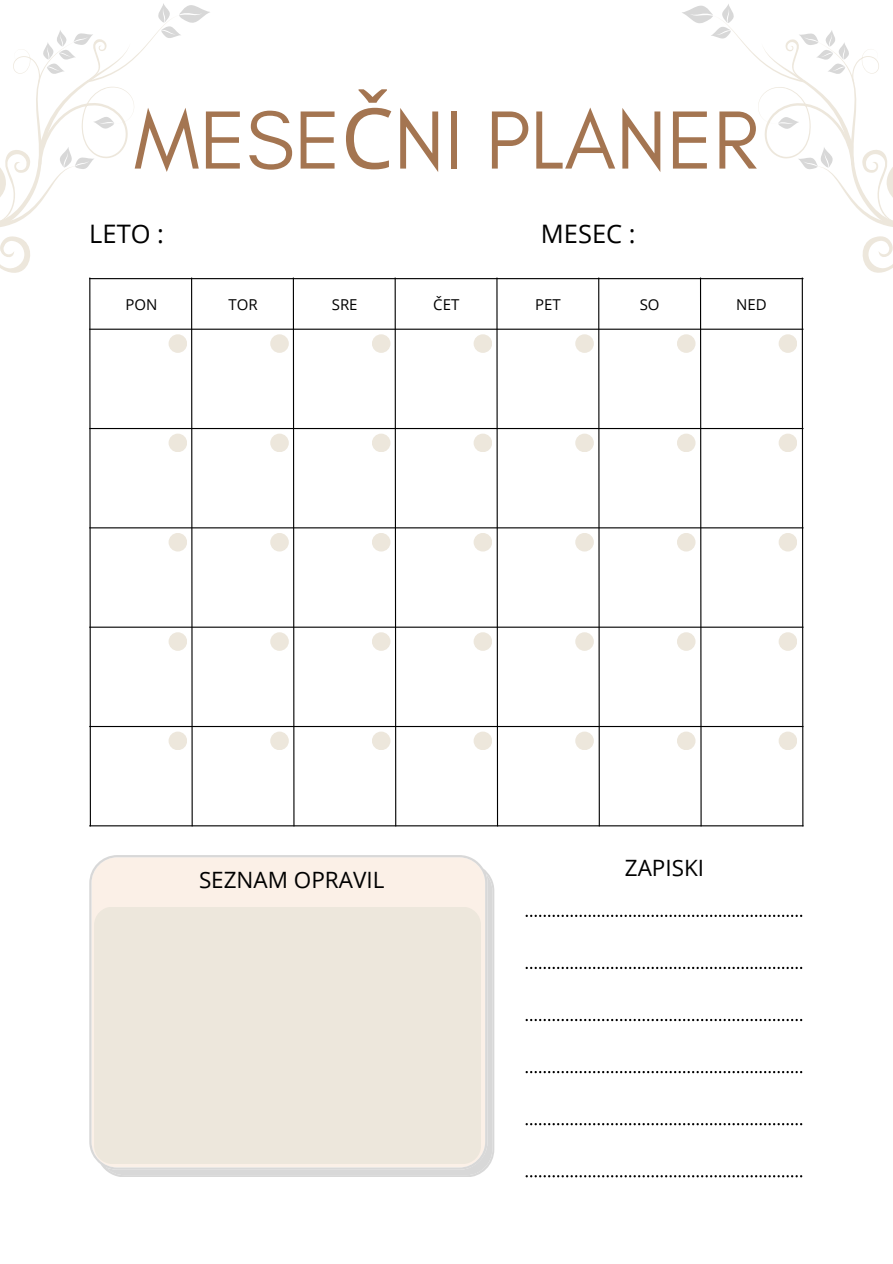
<style>
.page{position:relative;width:893px;height:1264px;background:#fff}
.page>*{position:absolute;margin:0;border:0;box-sizing:border-box;transform-origin:0 0}
.t1{font:83.85px "Glacial Indifference";color:#a47551}
.t2{font:25.5px "Open Sans";color:#000}
.t3{font:22.5px "Open Sans";color:#000}
.t4{font:15px "Open Sans";color:#000}
.s1{font-family:"Noto Sans"}
</style>
<div class="page">
<hr style="left:89px;top:278px;width:714px;height:1px;background:#000">
<hr style="left:89px;top:328px;width:714px;height:2px;background:#000">
<hr style="left:89px;top:428px;width:714px;height:1px;background:#000">
<hr style="left:89px;top:527px;width:714px;height:1px;background:#000">
<hr style="left:89px;top:626px;width:714px;height:1px;background:#000">
<hr style="left:89px;top:726px;width:714px;height:1px;background:#000">
<hr style="left:89px;top:825px;width:714px;height:1px;background:#000">
<svg style="left:680px;top:4px;width:213px;height:823px"></svg>
<svg style="left:597px;top:277px;width:3px;height:550px"></svg>
<svg style="left:496px;top:277px;width:2px;height:550px"></svg>
<svg style="left:394px;top:277px;width:3px;height:550px"></svg>
<svg style="left:292px;top:277px;width:3px;height:550px"></svg>
<svg style="left:0;top:3px;width:212px;height:824px"></svg>
<div style="left:168px;top:334px;width:19px;height:19px;background:#ede7dc;border-radius:50%"></div>
<div style="left:270px;top:334px;width:19px;height:19px;background:#ede7dc;border-radius:50%"></div>
<div style="left:372px;top:334px;width:18px;height:19px;background:#ede7dc;border-radius:50%"></div>
<div style="left:473px;top:334px;width:19px;height:19px;background:#ede7dc;border-radius:50%"></div>
<div style="left:575px;top:334px;width:18px;height:19px;background:#ede7dc;border-radius:50%"></div>
<div style="left:677px;top:334px;width:18px;height:19px;background:#ede7dc;border-radius:50%"></div>
<div style="left:778px;top:334px;width:19px;height:19px;background:#ede7dc;border-radius:50%"></div>
<div style="left:168px;top:433px;width:19px;height:19px;background:#ede7dc;border-radius:50%"></div>
<div style="left:270px;top:433px;width:19px;height:19px;background:#ede7dc;border-radius:50%"></div>
<div style="left:372px;top:433px;width:18px;height:19px;background:#ede7dc;border-radius:50%"></div>
<div style="left:473px;top:433px;width:19px;height:19px;background:#ede7dc;border-radius:50%"></div>
<div style="left:575px;top:433px;width:18px;height:19px;background:#ede7dc;border-radius:50%"></div>
<div style="left:677px;top:433px;width:18px;height:19px;background:#ede7dc;border-radius:50%"></div>
<div style="left:778px;top:433px;width:19px;height:19px;background:#ede7dc;border-radius:50%"></div>
<div style="left:168px;top:533px;width:19px;height:18px;background:#ede7dc;border-radius:50%"></div>
<div style="left:270px;top:533px;width:19px;height:18px;background:#ede7dc;border-radius:50%"></div>
<div style="left:372px;top:533px;width:18px;height:18px;background:#ede7dc;border-radius:50%"></div>
<div style="left:473px;top:533px;width:19px;height:18px;background:#ede7dc;border-radius:50%"></div>
<div style="left:575px;top:533px;width:18px;height:18px;background:#ede7dc;border-radius:50%"></div>
<div style="left:677px;top:533px;width:18px;height:18px;background:#ede7dc;border-radius:50%"></div>
<div style="left:778px;top:533px;width:19px;height:18px;background:#ede7dc;border-radius:50%"></div>
<div style="left:168px;top:632px;width:19px;height:19px;background:#ede7dc;border-radius:50%"></div>
<div style="left:270px;top:632px;width:19px;height:19px;background:#ede7dc;border-radius:50%"></div>
<div style="left:372px;top:632px;width:18px;height:19px;background:#ede7dc;border-radius:50%"></div>
<div style="left:473px;top:632px;width:19px;height:19px;background:#ede7dc;border-radius:50%"></div>
<div style="left:575px;top:632px;width:18px;height:19px;background:#ede7dc;border-radius:50%"></div>
<div style="left:677px;top:632px;width:18px;height:19px;background:#ede7dc;border-radius:50%"></div>
<div style="left:778px;top:632px;width:19px;height:19px;background:#ede7dc;border-radius:50%"></div>
<div style="left:168px;top:731px;width:19px;height:19px;background:#ede7dc;border-radius:50%"></div>
<div style="left:270px;top:731px;width:19px;height:19px;background:#ede7dc;border-radius:50%"></div>
<div style="left:372px;top:731px;width:18px;height:19px;background:#ede7dc;border-radius:50%"></div>
<div style="left:473px;top:731px;width:19px;height:19px;background:#ede7dc;border-radius:50%"></div>
<div style="left:575px;top:731px;width:18px;height:19px;background:#ede7dc;border-radius:50%"></div>
<div style="left:677px;top:731px;width:18px;height:19px;background:#ede7dc;border-radius:50%"></div>
<div style="left:778px;top:731px;width:19px;height:19px;background:#ede7dc;border-radius:50%"></div>
<svg style="left:525px;top:914px;width:277px;height:3px"></svg>
<svg style="left:525px;top:966px;width:277px;height:3px"></svg>
<svg style="left:525px;top:1018px;width:277px;height:3px"></svg>
<svg style="left:525px;top:1071px;width:277px;height:2px"></svg>
<svg style="left:525px;top:1123px;width:277px;height:2px"></svg>
<svg style="left:525px;top:1175px;width:277px;height:2px"></svg>
<svg style="left:89px;top:855px;width:405px;height:321px;background:#f2eae4"></svg>
<div style="left:94px;top:906px;width:387px;height:257px;background:#ede7dc;border-radius:18px"></div>
<p class="t1" style="left:134px;top:89px;width:626px">MESE<span class="s1">Č</span>NI PLANER</p>
<p class="t2" style="left:89px;top:216px;width:76px">LETO :</p>
<p class="t2" style="left:541px;top:216px;width:96px">MESEC :</p>
<p class="t4" style="left:125px;top:293px;width:33px">PON</p>
<p class="t4" style="left:228px;top:293px;width:31px">TOR</p>
<p class="t4" style="left:332px;top:293px;width:27px">SRE</p>
<p class="t4" style="left:433px;top:293px;width:28px">ČET</p>
<p class="t4" style="left:535px;top:293px;width:27px">PET</p>
<p class="t4" style="left:639px;top:293px;width:21px">SO</p>
<p class="t4" style="left:736px;top:293px;width:32px">NED</p>
<p class="t3" style="left:199px;top:863px;width:187px">SEZNAM OPRAVIL</p>
<p class="t3" style="left:624px;top:852px;width:81px">ZAPISKI</p>
</div>
